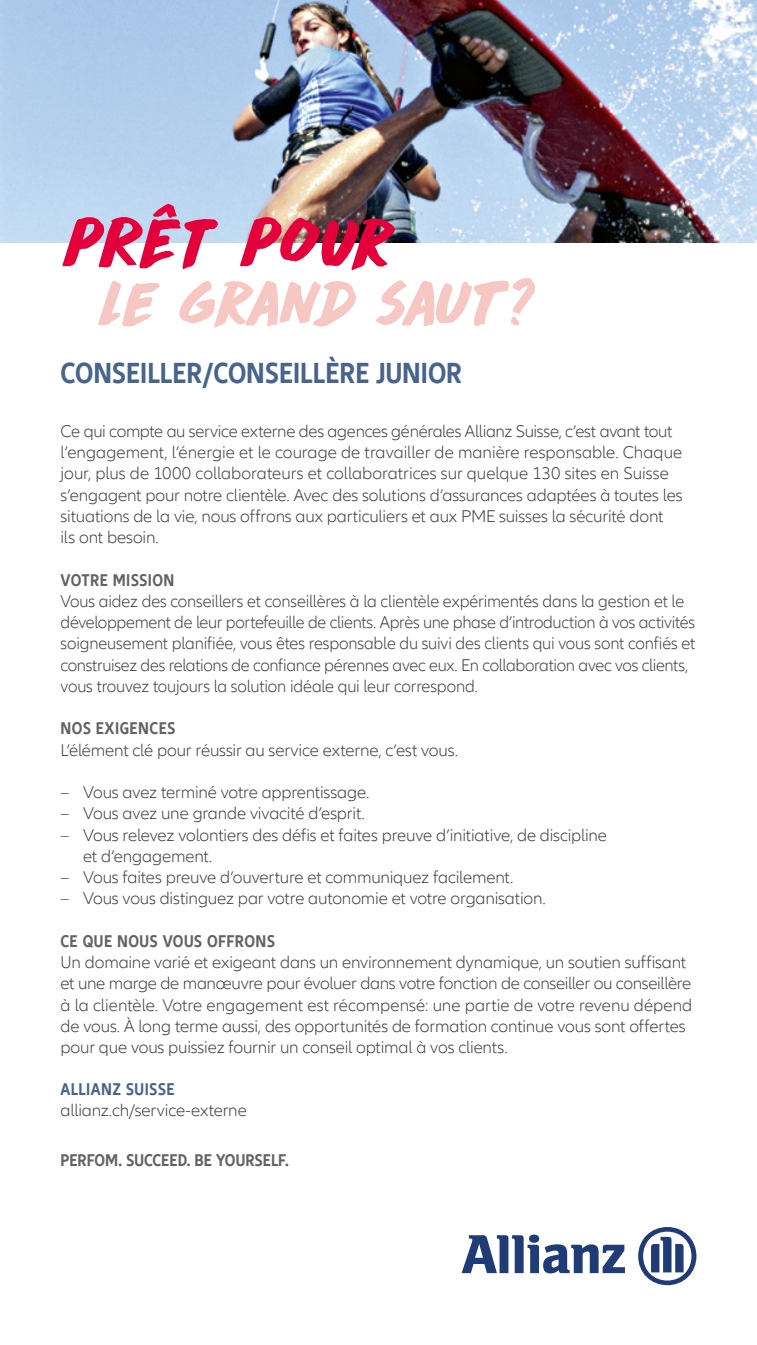
<style>
.page{position:relative;width:757px;height:1345px;background:#fff}
.page>*{position:absolute;margin:0;border:0;box-sizing:border-box;transform-origin:0 0}
.t1{font:62.62px "Drop Dead Gorgeous";letter-spacing:-.07em;color:#e4003a}
.t2{font:56.38px "Drop Dead Gorgeous";letter-spacing:-.05em;color:#f7c7c3}
.t3{font:700 condensed 30px "Allianz Neo";color:#49648c}
.t4{font:300 17.5px/21.2px "Allianz Neo";letter-spacing:-.01em;color:#414141}
.t5{font:700 condensed 17.5px "Allianz Neo";letter-spacing:.015em;color:#646363}
.t6{font:700 condensed 17.5px "Allianz Neo";letter-spacing:.02em;color:#49648c}
</style>
<div class="page">
<svg style="left:461px;top:1235px;width:163px;height:38px"></svg>
<svg style="left:638px;top:1227px;width:58px;height:58px"></svg>
<img style="left:0;top:1px;width:756px;height:241px">
<h1 class="t1" style="left:61px;top:198px;width:336px">PRÊT POUR</h1>
<h2 class="t2" style="left:97px;top:262px;width:439px">LE GRAND SAUT?</h2>
<h3 class="t3" style="left:61px;top:356px;width:403px">CONSEILLER/CONSEILLÈRE JUNIOR</h3>
<p class="t4" style="left:61px;top:421px;width:623px">Ce qui compte au service externe des agences générales Allianz Suisse, c’est avant tout l’engagement, l’énergie et le courage de travailler de manière responsable. Chaque jour, plus de 1000 collaborateurs et collaboratrices sur quelque 130 sites en Suisse s’engagent pour notre clientèle. Avec des solutions d’assurances adaptées à toutes les situations de la vie, nous offrons aux particuliers et aux PME suisses la sécurité dont ils ont besoin.</p>
<p class="t5" style="left:61px;top:570px;width:115px">VOTRE MISSION</p>
<p class="t4" style="left:61px;top:591px;width:636px">Vous aidez des conseillers et conseillères à la clientèle expérimentés dans la gestion et le développement de leur portefeuille de clients. Après une phase d’introduction à vos activités soigneusement planifiée, vous êtes responsable du suivi des clients qui vous sont confiés et construisez des relations de confiance pérennes avec eux. En collaboration avec vos clients, vous trouvez toujours la solution idéale qui leur correspond.</p>
<p class="t5" style="left:61px;top:718px;width:116px">NOS EXIGENCES</p>
<p class="t4" style="left:61px;top:740px;width:399px">L’élément clé pour réussir au service externe, c’est vous.</p>
<p class="t4" style="left:61px;top:782px;width:310px">– Vous avez terminé votre apprentissage.</p>
<p class="t4" style="left:61px;top:803px;width:306px">– Vous avez une grande vivacité d’esprit.</p>
<p class="t4" style="left:83px;top:825px;width:525px;text-indent:-23px">– Vous relevez volontiers des défis et faites preuve d’initiative, de discipline et d’engagement.</p>
<p class="t4" style="left:61px;top:867px;width:454px">– Vous faites preuve d’ouverture et communiquez facilement.</p>
<p class="t4" style="left:61px;top:888px;width:486px">– Vous vous distinguez par votre autonomie et votre organisation.</p>
<p class="t5" style="left:61px;top:931px;width:216px">CE QUE NOUS VOUS OFFRONS</p>
<p class="t4" style="left:61px;top:952px;width:633px">Un domaine varié et exigeant dans un environnement dynamique, un soutien suffisant et une marge de manœuvre pour évoluer dans votre fonction de conseiller ou conseillère à la clientèle. Votre engagement est récompensé: une partie de votre revenu dépend de vous. À long terme aussi, des opportunités de formation continue vous sont offertes pour que vous puissiez fournir un conseil optimal à vos clients.</p>
<p class="t6" style="left:61px;top:1079px;width:115px">ALLIANZ SUISSE</p>
<p class="t4" style="left:61px;top:1100px;width:188px">allianz.ch/service-externe</p>
<p class="t5" style="left:61px;top:1150px;width:229px">PERFOM. SUCCEED. BE YOURSELF.</p>
</div>
